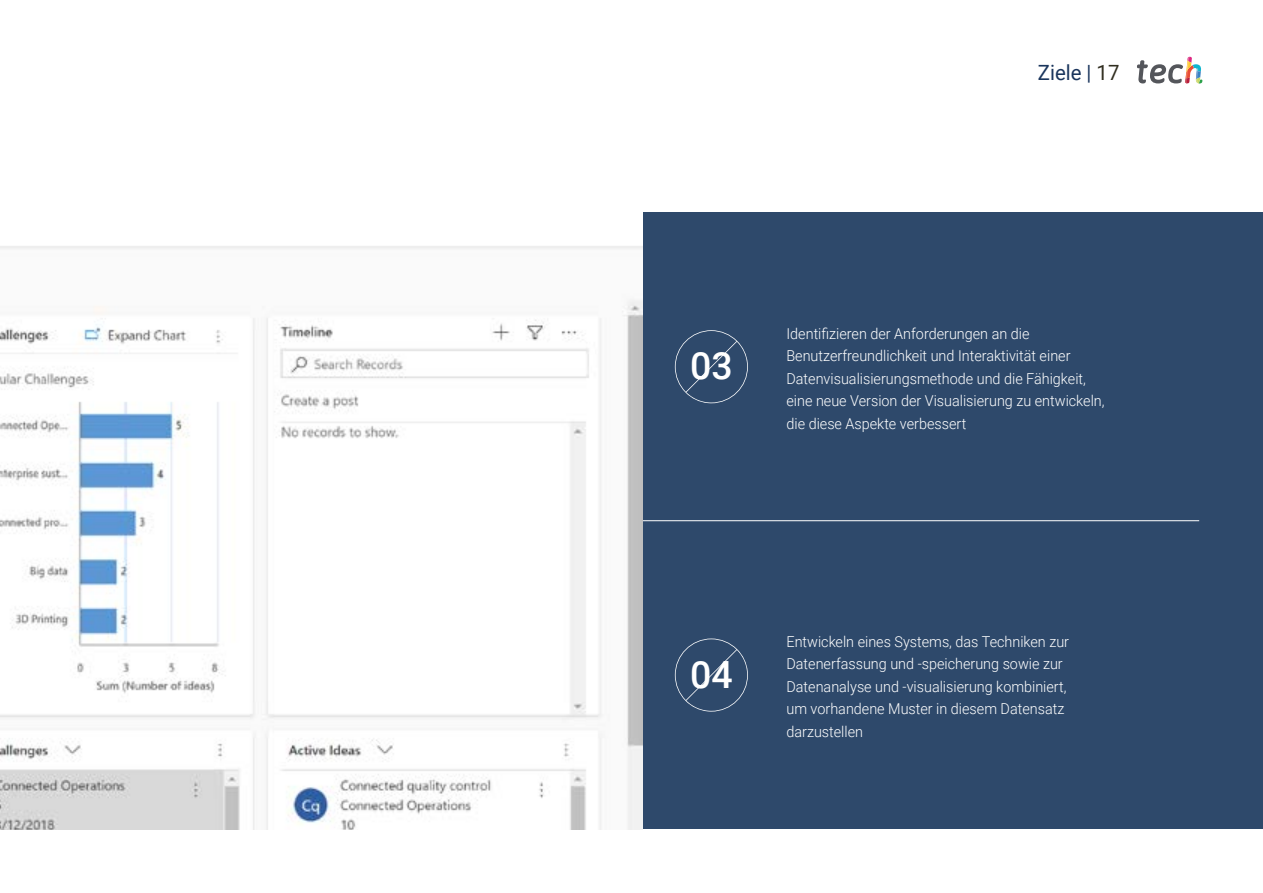
<style>
.page{position:relative;width:1263px;height:893px;background:#fff}
.page>*{position:absolute;margin:0;border:0;box-sizing:border-box;transform-origin:0 0}
.t1{font:500 37.5px "Roboto";color:#fff}
.t2{font:21px "Roboto";color:#1a355c}
.t3{font:300 15px/22.5px "Roboto";color:#fff;scale:.96 1}
.s1{color:#312e20}
</style>
<div class="page">
<div style="left:642px;top:213px;width:621px;height:616px;background:#2e496b"></div>
<svg style="left:1137px;top:57px;width:65px;height:27px"></svg>
<svg style="left:675px;top:330px;width:73px;height:73px"></svg>
<svg style="left:675px;top:638px;width:73px;height:74px"></svg>
<hr style="left:0;top:520px;width:1199px;height:1px;background:#fff">
<img style="left:0;top:246px;width:642px;height:583px">
<h2 class="t2" style="left:1038px;top:57px;width:83px">Ziele | <span class="s1">17</span></h2>
<h1 class="t1" style="left:690px;top:340px;width:44px">03</h1>
<p class="t3" style="left:786px;top:321px;width:333px">Identifizieren der Anforderungen an die Benutzerfreundlichkeit und Interaktivität einer Datenvisualisierungsmethode und die Fähigkeit, eine neue Version der Visualisierung zu entwickeln, die diese Aspekte verbessert</p>
<h1 class="t1" style="left:690px;top:648px;width:44px">04</h1>
<p class="t3" style="left:786px;top:630px;width:296px">Entwickeln eines Systems, das Techniken zur Datenerfassung und -speicherung sowie zur Datenanalyse und -visualisierung kombiniert, um vorhandene Muster in diesem Datensatz darzustellen</p>
</div>
